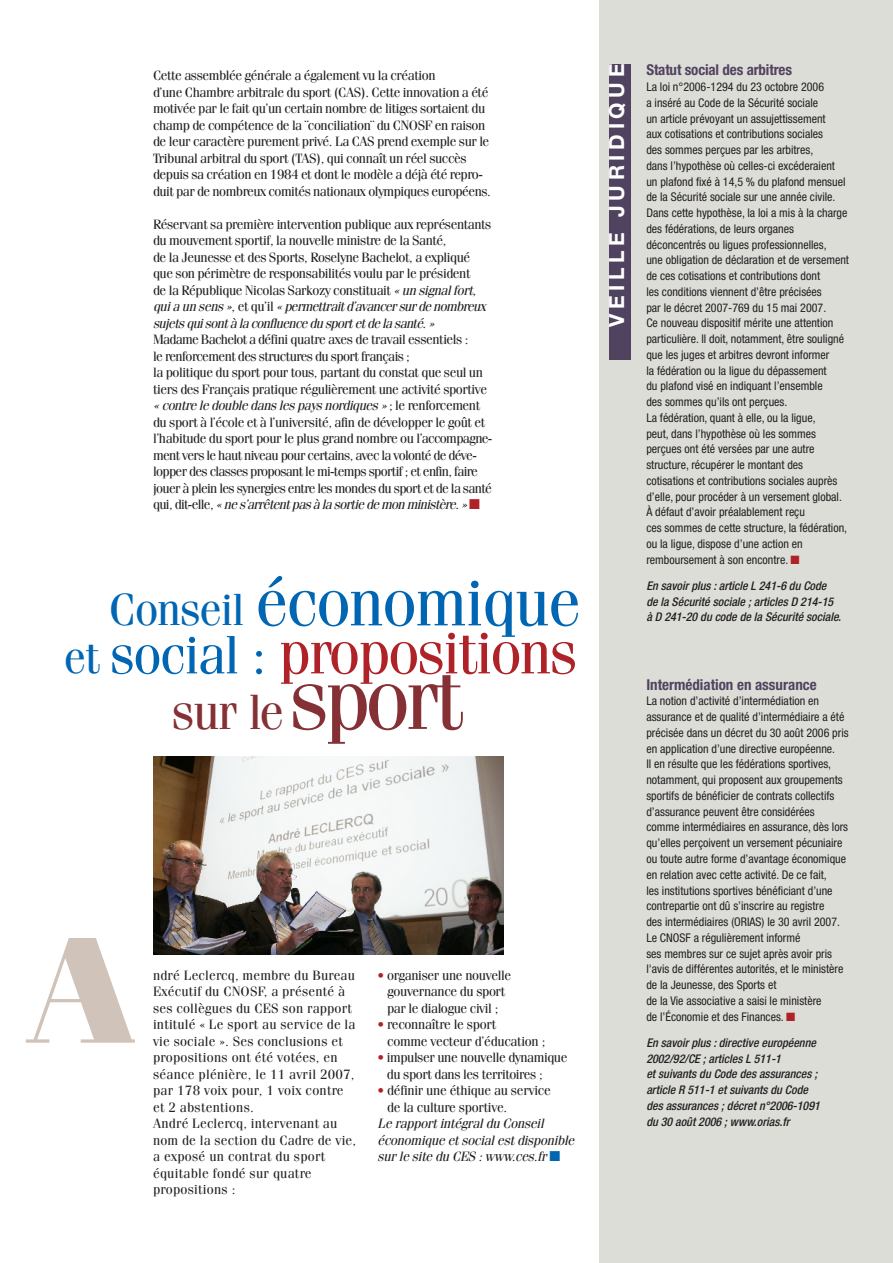
<style>
.page{position:relative;width:893px;height:1263px;background:#fff}
.page>*{position:absolute;margin:0;border:0;box-sizing:border-box;transform-origin:0 0}
.t1{font:900 149.55px "Fenice";color:#d0c3b9}
.t2{font:66px "Fenice";letter-spacing:-.03em;color:#0066b3}
.t3{font:60px "Fenice";letter-spacing:-.035em;color:#af2227}
.t4{font:49.5px "Fenice";color:#853035}
.t5{font:700 21px "Helvetica Neue";letter-spacing:.22em;color:#fff}
.t6{font:700 condensed 15px "Helvetica Neue";color:#50435f}
.t7{font:13.5px/16.5px "Fenice";letter-spacing:-.035em;color:#231f20}
.t8{font:13.5px/16.5px "Fenice";letter-spacing:.01em;color:#231f20}
.t9{font:italic 13.5px/16.5px "Fenice";color:#231f20}
.t10{font:condensed 12px/15.8px "Helvetica Neue";color:#231f20}
.t11{font:italic 500 condensed 12px/15.8px "Helvetica Neue";color:#231f20}
.s1{font-style:italic}
.s2{color:#af2227}
.s3{font-size:45px}
.s4{font-size:45px;color:#0066b3}
.s5{font-size:54px;color:#0066b3}
.s6{font-size:85.5px}
.s7{color:#0066b3}
</style>
<div class="page">
<div style="left:600px;top:0;width:293px;height:1263px;background:#ddddd8"></div>
<div style="left:609px;top:64px;width:21px;height:295px;background:#50435f"></div>
<img style="left:153px;top:757px;width:351px;height:198px">
<p class="t7" style="left:153px;top:69px;width:339px">Cette assemblée générale a également vu la création<br>d’une Chambre arbitrale du sport (CAS). Cette innovation a été motivée par le fait qu’un certain nombre de litiges sortaient du champ de compétence de la ¨conciliation¨ du CNOSF en raison de leur caractère purement privé. La CAS prend exemple sur le Tribunal arbitral du sport (TAS), qui connaît un réel succès depuis sa création en 1984 et dont le modèle a déjà été repro&shy;duit par de nombreux comités nationaux olympiques européens.</p>
<p class="t7" style="left:153px;top:217px;width:341px">Réservant sa première intervention publique aux représentants du mouvement sportif, la nouvelle ministre de la Santé,<br>de la Jeunesse et des Sports, Roselyne Bachelot, a expliqué que son périmètre de responsabilités voulu par le président<br>de la République Nicolas Sarkozy constituait <span class="s1">«un signalfort, quia un sens »</span>, e t q u ’ i l <span class="s1">« permettraitd’avancersurde nombreux sujetsquisontà la confluence du sportetde la santé</span>. <span class="s1">»<br></span>Madame Bachelot a défini quatre axes de travail essentiels :<br>le renforcement des structures du sport français ;<br>la politique du sport pour tous, partant du constat que seul un tiers des Français pratique régulièrement une activité sportive <span class="s1">« contre le double dans les pays nordiques »</span> ; l e re n f o rc e m e n t du sport à l’école et à l’université, afin de développer le goût et l’habitude du sport pour le plus grand nombre ou l’accompagne&shy;ment vers le haut niveau pour certains, avec la volonté de déve&shy;lopper des classes proposant le mi-temps sportif ; et enfin, faire jouer à plein les synergies entre les mondes du sport et de la santé q u i , d i t - e l l e , <span class="s1">« ne s’arrêtentpasà la sortie de mon ministère</span>. <span class="s1">»</span> <span class="s2">■</span></p>
<h2 class="t2" style="left:109px;top:580px;width:474px"><span class="s3">Conseil</span> économique</h2>
<h3 class="t3" style="left:64px;top:632px;width:515px"><span class="s4">et</span> <span class="s5">social :</span> propositions</h3>
<h3 class="t4" style="left:172px;top:695px;width:293px">sur le <span class="s6">sport</span></h3>
<h1 class="t1" style="left:34px;top:939px;width:98px">A</h1>
<p class="t8" style="left:153px;top:968px;width:205px">ndré Leclercq, membre du Bureau<br>Exécutif du CNOSF, a présenté à ses collègues du CES son rapport intitulé « Le sport au service de la vie sociale ». Ses conclusions et propositions ont été votées, en séance plénière, le 11 avril 2007, par 178 voix pour, 1 voix contre et 2 abstentions.<br>André Leclercq, intervenant au nom de la section du Cadre de vie, a exposé un contrat du sport équitable fondé sur quatre propositions :</p>
<p class="t7" style="left:378px;top:968px;width:135px;text-align:center"><span class="s2">•</span> organiser une nouvelle gouvernance du sport par le dialogue civil ;</p>
<p class="t7" style="left:387px;top:1017px;width:160px;text-indent:-10px"><span class="s2">•</span> reconnaître le sport<br>comme vecteur d’éducation ;</p>
<p class="t7" style="left:387px;top:1050px;width:182px;text-indent:-9px"><span class="s2">•</span> impulser une nouvelle dynamique du sport dans les territoires ;</p>
<p class="t7" style="left:387px;top:1083px;width:165px;text-indent:-10px"><span class="s2">•</span> définir une éthique au service de la culture sportive.</p>
<p class="t9" style="left:378px;top:1116px;width:201px">Le rapportintégraldu Conseil économique etsocialestdisponible sur le site du CES :www.ces.fr <span class="s7">■</span></p>
<h3 class="t5" style="left:609px;top:327px;width:265px;rotate:-90deg">VEILLE JURIDIQUE</h3>
<p class="t6" style="left:646px;top:65px;width:147px">Statut social des arbitres</p>
<p class="t10" style="left:646px;top:80px;width:204px">La loi n°2006-1294 du 23 octobre 2006<br>a inséré au Code de la Sécurité sociale<br>un article prévoyant un assujettissement<br>aux cotisations et contributions sociales<br>des sommes perçues par les arbitres,<br>dans l’hypothèse où celles-ci excéderaient un plafond fixé à 14,5 % du plafond mensuel de la Sécurité sociale sur une année civile.<br>Dans cette hypothèse, la loi a mis à la charge des fédérations, de leurs organes déconcentrés ou ligues professionnelles,<br>une obligation de déclaration et de versement de ces cotisations et contributions dont<br>les conditions viennent d’être précisées<br>par le décret 2007-769 du 15 mai 2007.<br>Ce nouveau dispositif mérite une attention particulière. Il doit, notamment, être souligné que les juges et arbitres devront informer<br>la fédération ou la ligue du dépassement<br>du plafond visé en indiquant l’ensemble<br>des sommes qu’ils ont perçues.<br>La fédération, quant à elle, ou la ligue,<br>peut, dans l’hypothèse où les sommes perçues ont été versées par une autre structure, récupérer le montant des cotisations et contributions sociales auprès d’elle, pour procéder à un versement global.<br>À défaut d’avoir préalablement reçu<br>ces sommes de cette structure, la fédération, ou la ligue, dispose d’une action en remboursement à son encontre. <span class="s2">■</span></p>
<p class="t11" style="left:646px;top:579px;width:198px">En savoirplus : article L 241-6 du Code de la Sécurité sociale ;articles D 214-15 à D 241-20 du code de la Sécurité sociale.</p>
<p class="t6" style="left:646px;top:679px;width:172px">Intermédiation en assurance</p>
<p class="t10" style="left:646px;top:694px;width:204px">La notion d’activité d’intermédiation en assurance et de qualité d’intermédiaire a été précisée dans un décret du 30 août 2006 pris en application d’une directive européenne.<br>Il en résulte que les fédérations sportives, notamment, qui proposent aux groupements sportifs de bénéficier de contrats collectifs d’assurance peuvent être considérées comme intermédiaires en assurance, dès lors qu’elles perçoivent un versement pécuniaire ou toute autre forme d’avantage économique en relation avec cette activité. De ce fait,<br>les institutions sportives bénéficiant d’une contrepartie ont dû s’inscrire au registre<br>des intermédiaires (ORIAS) le 30 avril 2007.<br>Le CNOSF a régulièrement informé<br>ses membres sur ce sujet après avoir pris l'avis de différentes autorités, et le ministère de la Jeunesse, des Sports et<br>de la Vie associative a saisi le ministère<br>de l’Économie et des Finances. <span class="s2">■</span></p>
<p class="t11" style="left:646px;top:1036px;width:177px">En savoirplus : directive européenne 2002/92/CE ;articles L 511-1<br>et suivants du Code des assurances ; article R 511-1 et suivants du Code des assurances ;décret n°2006-1091 du 30 août 2006 ;www.orias.fr</p>
</div>
